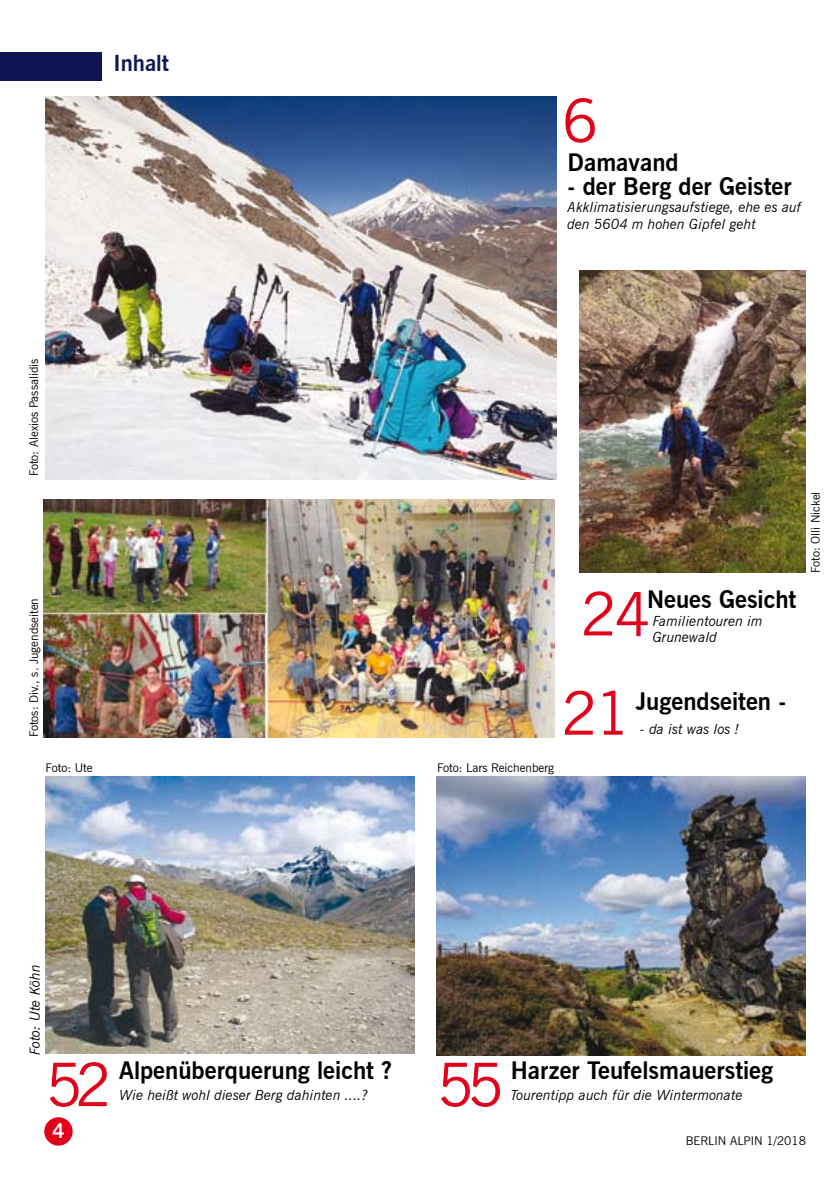
<style>
.page{position:relative;width:840px;height:1191px;background:#fff}
.page>*{position:absolute;margin:0;border:0;box-sizing:border-box;transform-origin:0 0}
.t1{font:60px "News Gothic BT";letter-spacing:-.075em;color:#e2001a}
.t2{font:700 24px "News Gothic BT";color:#000}
.t3{font:700 22px "News Gothic BT";color:#0e1654}
.t4{font:700 20px "News Gothic BT";color:#fffffd}
.t5{font:italic 14px/16.8px "News Gothic BT";color:#000}
.t6{font:12px "News Gothic BT";color:#000}
</style>
<div class="page">
<div style="left:45px;top:1118px;width:27px;height:26px;background:#e2001a;border-radius:50%"></div>
<div style="left:44px;top:1117px;width:29px;height:28px;border:2px solid #e2001a;border-radius:50%"></div>
<div style="left:0;top:52px;width:101px;height:28px;background:#0e1654"></div>
<img style="left:45px;top:96px;width:511px;height:383px">
<img style="left:45px;top:777px;width:369px;height:276px">
<img style="left:579px;top:270px;width:226px;height:302px">
<img style="left:44px;top:499px;width:510px;height:238px">
<img style="left:436px;top:777px;width:369px;height:278px">
<h3 class="t3" style="left:113px;top:50px;width:57px">Inhalt</h3>
<p class="t6" style="left:27px;top:476px;width:119px;rotate:-90deg">Foto: Alexios Passalidis</p>
<p class="t6" style="left:27px;top:737px;width:141px;rotate:-90deg">Fotos: Div., s. Jugendseiten</p>
<p class="t6" style="left:46px;top:760px;width:49px">Foto: Ute</p>
<h1 class="t1" style="left:561px;top:84px;width:38px">6</h1>
<h2 class="t2" style="left:567px;top:148px;width:113px">Damavand</h2>
<h2 class="t2" style="left:567px;top:172px;width:225px">- der Berg der Geister</h2>
<p class="t5" style="left:567px;top:199px;width:235px">Akklimatisierungsaufstiege, ehe es auf den 5604 m hohen Gipfel geht</p>
<h1 class="t1" style="left:581px;top:578px;width:71px">24</h1>
<h2 class="t2" style="left:646px;top:585px;width:151px">Neues Gesicht</h2>
<p class="t5" style="left:652px;top:613px;width:112px;line-height:16px">Familientouren im<br>Grunewald</p>
<p class="t6" style="left:807px;top:573px;width:83px;rotate:-90deg">Foto: Olli Nickel</p>
<h1 class="t1" style="left:561px;top:677px;width:71px">21</h1>
<h2 class="t2" style="left:635px;top:687px;width:152px">Jugendseiten -</h2>
<p class="t5" style="left:639px;top:720px;width:101px">- da ist was los !</p>
<p class="t6" style="left:437px;top:760px;width:118px">Foto: Lars Reichenberg</p>
<p class="t5" style="left:26px;top:1054px;width:92px;rotate:-90deg">Foto: Ute Köhn</p>
<h1 class="t1" style="left:46px;top:1048px;width:68px">52</h1>
<h3 class="t4" style="left:52px;top:1119px;width:14px">4</h3>
<h2 class="t2" style="left:119px;top:1055px;width:274px">Alpenüberquerung leicht ?</h2>
<p class="t5" style="left:119px;top:1086px;width:250px">Wie heißt wohl dieser Berg dahinten ....?</p>
<h1 class="t1" style="left:437px;top:1048px;width:68px">55</h1>
<h2 class="t2" style="left:510px;top:1055px;width:264px">Harzer Teufelsmauerstieg</h2>
<p class="t5" style="left:510px;top:1086px;width:233px">Tourentipp auch für die Wintermonate</p>
<p class="t6" style="left:685px;top:1133px;width:121px">BERLIN ALPIN 1/2018</p>
</div>
